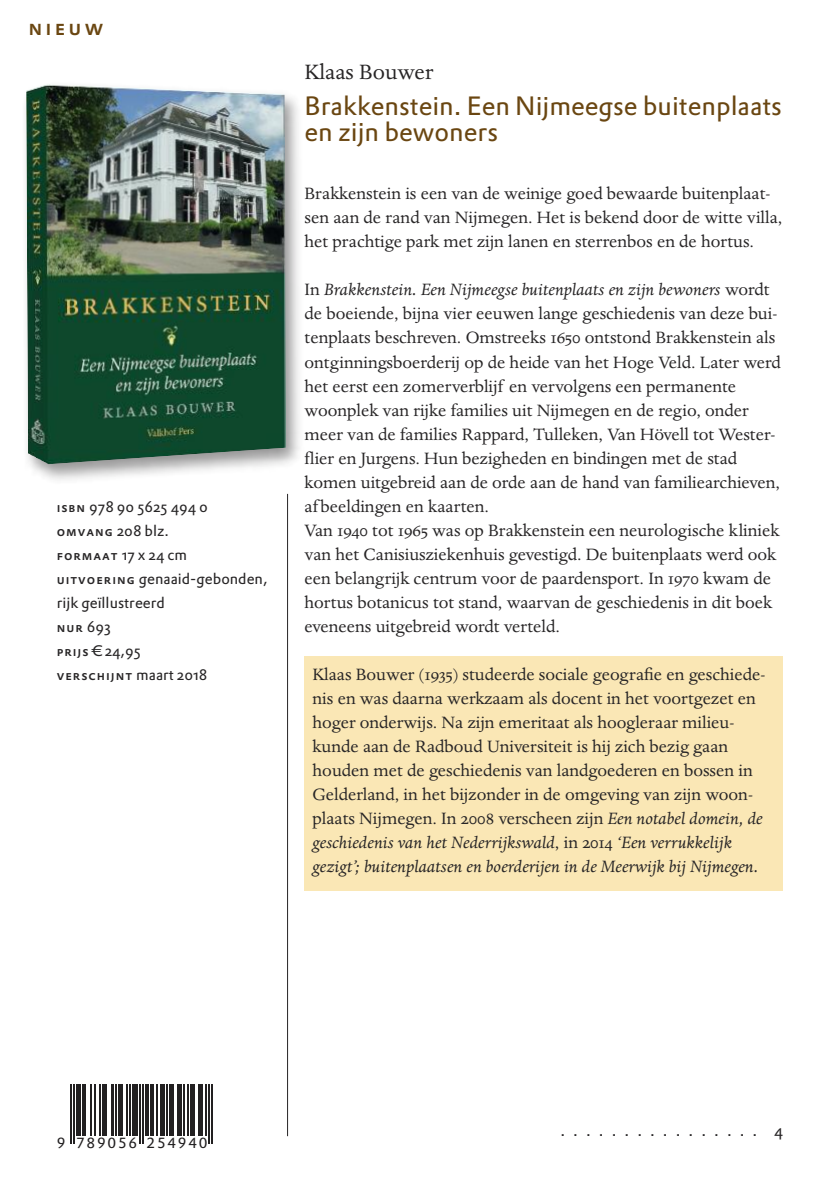
<style>
.page{position:relative;width:840px;height:1191px;background:#fff}
.page>*{position:absolute;margin:0;border:0;box-sizing:border-box;transform-origin:0 0}
.t1{font:26px/26.6px "DTL Prokyon ST";color:#6a4611}
.t2{font:24px "Dante MT Std";color:#272526}
.t3{font:500 21px "DTL Prokyon T Caps";letter-spacing:.15em;color:#6a4611}
.t4{font:19px/24px "Dante MT Std";color:#272526}
.t5{font:16px "DTL Prokyon ST";color:#272526}
.t6{font:15px/24px "DTL Prokyon ST";color:#272526}
.t7{font:14.4px "DTL Prokyon T";letter-spacing:.12em;color:#222021}
.t8{font:500 13px "DTL Prokyon T Caps";letter-spacing:.075em;color:#272526}
.s1{font-style:italic}
.s2{font-family:"DTL Prokyon T Caps";font-weight:500;font-size:13px}
.s3{font-family:"DTL Prokyon ST";font-weight:400;font-size:15px}
</style>
<div class="page">
<hr style="left:287px;top:494px;width:1px;height:642px;background:#272526">
<hr style="left:71px;top:1084px;width:1px;height:59px;background:#222021">
<hr style="left:74px;top:1084px;width:1px;height:59px;background:#222021">
<hr style="left:77px;top:1084px;width:4px;height:52px;background:#222021">
<hr style="left:82px;top:1084px;width:4px;height:52px;background:#222021">
<hr style="left:90px;top:1084px;width:2px;height:52px;background:#222021">
<hr style="left:95px;top:1084px;width:1px;height:52px;background:#222021">
<hr style="left:99px;top:1084px;width:2px;height:52px;background:#222021">
<div style="left:102px;top:1084px;width:5px;height:52px;background:#222021"></div>
<hr style="left:111px;top:1084px;width:3px;height:52px;background:#222021">
<hr style="left:116px;top:1084px;width:1px;height:52px;background:#222021">
<hr style="left:119px;top:1084px;width:4px;height:52px;background:#222021">
<hr style="left:126px;top:1084px;width:2px;height:52px;background:#222021">
<hr style="left:129px;top:1084px;width:2px;height:52px;background:#222021">
<div style="left:132px;top:1084px;width:6px;height:52px;background:#222021"></div>
<hr style="left:139px;top:1084px;width:2px;height:59px;background:#222021">
<hr style="left:142px;top:1084px;width:2px;height:59px;background:#222021">
<hr style="left:145px;top:1084px;width:4px;height:52px;background:#222021">
<hr style="left:150px;top:1084px;width:3px;height:52px;background:#222021">
<hr style="left:156px;top:1084px;width:1px;height:52px;background:#222021">
<div style="left:160px;top:1084px;width:5px;height:52px;background:#222021"></div>
<hr style="left:166px;top:1084px;width:2px;height:52px;background:#222021">
<div style="left:169px;top:1084px;width:5px;height:52px;background:#222021"></div>
<hr style="left:177px;top:1084px;width:4px;height:52px;background:#222021">
<hr style="left:183px;top:1084px;width:1px;height:52px;background:#222021">
<hr style="left:187px;top:1084px;width:2px;height:52px;background:#222021">
<div style="left:190px;top:1084px;width:5px;height:52px;background:#222021"></div>
<hr style="left:198px;top:1084px;width:4px;height:52px;background:#222021">
<hr style="left:205px;top:1084px;width:2px;height:52px;background:#222021">
<hr style="left:208px;top:1084px;width:2px;height:59px;background:#222021">
<hr style="left:211px;top:1084px;width:2px;height:59px;background:#222021">
<div style="left:304px;top:657px;width:478px;height:234px;background:#fae7b5"></div>
<img style="left:25px;top:96px;width:275px;height:414px">
<img style="left:26px;top:84px;width:260px;height:380px">
<p class="t3" style="left:28px;top:16px;width:76px">nieuw</p>
<p class="t2" style="left:304px;top:63px;width:130px">Klaas Bouwer</p>
<h1 class="t1" style="left:304px;top:92px;width:478px">Brakkenstein. Een Nijmeegse buitenplaats en zijn bewoners</h1>
<p class="t4" style="left:304px;top:183px;width:479px">Brakkenstein is een van de weinige goed bewaarde buitenplaat&shy;sen aan de rand van Nijmegen. Het is bekend door de witte villa, het prachtige park met zijn lanen en sterrenbos en de hortus.</p>
<p class="t4" style="left:304px;top:279px;width:477px">In <span class="s1">Brakkenstein. Een Nijmeegse buitenplaats en zijn bewoners</span> wordt de boeiende, bijna vier eeuwen lange geschiedenis van deze bui&shy;tenplaats beschreven. Omstreeks 1650 ontstond Brakkenstein als ontginningsboerderij op de heide van het Hoge Veld. Later werd het eerst een zomerverblijf en vervolgens een permanente woonplek van rijke families uit Nijmegen en de regio, onder meer van de families Rappard, Tulleken, Van Hövell tot Wester&shy;flier en Jurgens. Hun bezigheden en bindingen met de stad komen uitgebreid aan de orde aan de hand van familiearchieven, af beeldingen en kaarten.<br>Van 1940 tot 1965 was op Brakkenstein een neurologische kliniek van het Canisiusziekenhuis gevestigd. De buitenplaats werd ook een belangrijk centrum voor de paardensport. In 1970 kwam de hortus botanicus tot stand, waarvan de geschiedenis in dit boek eveneens uitgebreid wordt verteld.</p>
<p class="t6" style="left:57px;top:494px;width:152px"><span class="s2">isbn</span> 978 90 5625 494 0 <span class="s2">omvang</span> 208 blz.</p>
<p class="t8" style="left:57px;top:547px;width:132px">formaat <span class="s3">17 x 24 cm</span></p>
<p class="t6" style="left:57px;top:566px;width:212px"><span class="s2">uitvoering</span> genaaid-gebonden, rijk geïllustreerd</p>
<p class="t8" style="left:57px;top:619px;width:56px">nur <span class="s3">693</span></p>
<p class="t6" style="left:57px;top:638px;width:86px"><span class="s2">prijs</span> € 24,95</p>
<p class="t8" style="left:57px;top:667px;width:152px">verschijnt <span class="s3">maart 2018</span></p>
<p class="t4" style="left:312px;top:663px;width:454px">Klaas Bouwer (1935) studeerde sociale geografie en geschiede&shy;nis en was daarna werkzaam als docent in het voortgezet en hoger onderwijs. Na zijn emeritaat als hoogleraar milieu&shy;kunde aan de Radboud Universiteit is hij zich bezig gaan houden met de geschiedenis van landgoederen en bossen in Gelderland, in het bijzonder in de omgeving van zijn woon&shy;plaats Nijmegen. In 2008 verscheen zijn <span class="s1">Een notabel domein, de geschiedenis van het Nederrijkswald</span>, in 2014 <span class="s1">‘Een verrukkelijk gezigt’; buitenplaatsen en boerderijen in de Meerwijk bij Nijmegen.</span></p>
<p class="t7" style="left:57px;top:1134px;width:152px">9 789056 254940</p>
<p class="t5" style="left:560px;top:1120px;width:224px">................ 4</p>
</div>
